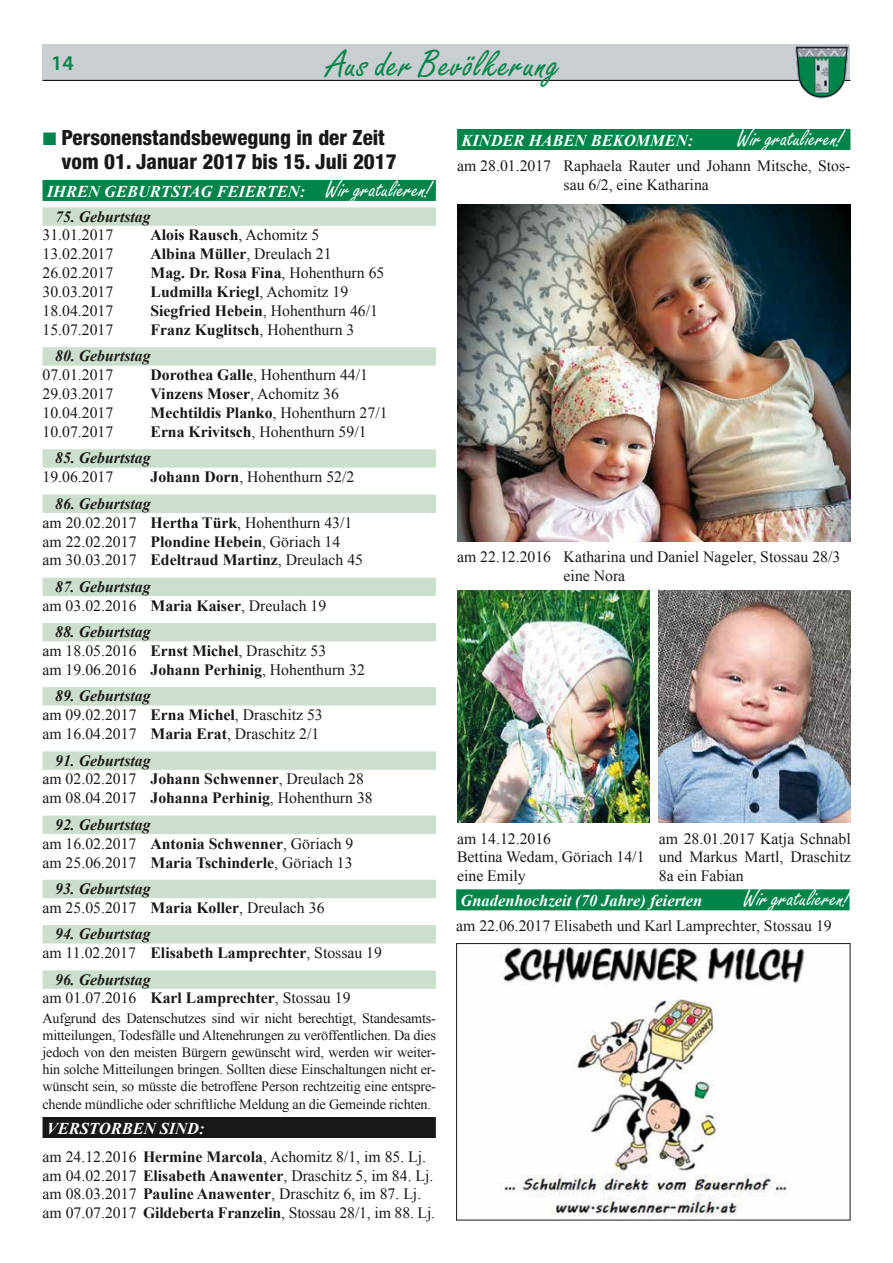
<style>
.page{position:relative;width:893px;height:1263px;background:#fff}
.page>*{position:absolute;margin:0;border:0;box-sizing:border-box;transform-origin:0 0}
.t1{font:39px "Freestyle Script";letter-spacing:.02em;color:#008449}
.t2{font:24px "Freestyle Script";color:#fff}
.t3{font:800 condensed 21px/24px "Helvetica Neue";color:#1a1817}
.t4{font:600 21px "Myriad Pro";color:#008449}
.t5{font:italic 700 16.5px "Times New Roman";color:#fff}
.t6{font:15.75px/18.9px "Times New Roman";color:#1a1817}
.t7{font:700 15.75px "Times New Roman";color:#1a1817}
.t8{font:italic 700 15.75px "Times New Roman";color:#1a1817}
.t9{font:14.25px/17.1px "Times New Roman";letter-spacing:-.015em;color:#1a1817;text-align:justify}
.s1{color:#008449}
.s2{font-family:"Freestyle Script";font-weight:400;font-style:normal;font-size:24px}
.s3{font-weight:400}
.s4{font-weight:700}
.s5{font-weight:700;font-style:italic}
</style>
<div class="page">
<div style="left:43px;top:44px;width:807px;height:36px;background:#c8ced1"></div>
<hr style="left:43px;top:80px;width:807px;height:1px;background:#1a1817">
<img style="left:793px;top:45px;width:58px;height:54px">
<div style="left:43px;top:1117px;width:393px;height:21px;background:#1a1817"></div>
<div style="left:43px;top:180px;width:393px;height:21px;background:#008449"></div>
<div style="left:43px;top:207px;width:393px;height:19px;background:#ccdfcf"></div>
<div style="left:43px;top:347px;width:393px;height:19px;background:#ccdfcf"></div>
<div style="left:43px;top:449px;width:393px;height:19px;background:#ccdfcf"></div>
<div style="left:43px;top:494px;width:393px;height:19px;background:#ccdfcf"></div>
<div style="left:43px;top:578px;width:393px;height:18px;background:#ccdfcf"></div>
<div style="left:43px;top:623px;width:393px;height:18px;background:#ccdfcf"></div>
<div style="left:43px;top:687px;width:393px;height:19px;background:#ccdfcf"></div>
<div style="left:43px;top:751px;width:393px;height:19px;background:#ccdfcf"></div>
<div style="left:43px;top:815px;width:393px;height:19px;background:#ccdfcf"></div>
<div style="left:43px;top:880px;width:393px;height:18px;background:#ccdfcf"></div>
<div style="left:43px;top:925px;width:393px;height:18px;background:#ccdfcf"></div>
<div style="left:43px;top:970px;width:393px;height:19px;background:#ccdfcf"></div>
<div style="left:457px;top:129px;width:393px;height:21px;background:#008449"></div>
<img style="left:457px;top:205px;width:393px;height:336px">
<img style="left:457px;top:590px;width:192px;height:233px">
<img style="left:659px;top:590px;width:192px;height:233px">
<img style="left:499px;top:945px;width:306px;height:273px">
<div style="left:456px;top:943px;width:394px;height:277px;border:1px solid #1a1817"></div>
<div style="left:456px;top:889px;width:393px;height:21px;background:#008449"></div>
<h3 class="t4" style="left:51px;top:50px;width:24px">14</h3>
<h1 class="t1" style="left:326px;top:41px;width:234px">Aus der Bevölkerung</h1>
<h3 class="t3" style="left:62px;top:125px;width:337px;text-indent:-19px"><span class="s1">■</span> Personenstandsbewegung in der Zeit vom 01. Januar 2017 bis 15. Juli 2017</h3>
<p class="t5" style="left:47px;top:180px;width:386px">IHREN GEBURTSTAG FEIERTEN: <span class="s2">Wir gratulieren!</span></p>
<p class="t8" style="left:55px;top:205px;width:97px">75. Geburtstag</p>
<p class="t6" style="left:43px;top:226px;width:72px">31.01.2017</p>
<p class="t7" style="left:151px;top:224px;width:170px">Alois Rausch<span class="s3">, Achomitz 5</span></p>
<p class="t6" style="left:43px;top:244px;width:72px">13.02.2017</p>
<p class="t7" style="left:151px;top:243px;width:183px">Albina Müller<span class="s3">, Dreulach 21</span></p>
<p class="t6" style="left:43px;top:263px;width:72px">26.02.2017</p>
<p class="t7" style="left:151px;top:262px;width:235px">Mag. Dr. Rosa Fina<span class="s3">, Hohenthurn 65</span></p>
<p class="t6" style="left:43px;top:282px;width:72px">30.03.2017</p>
<p class="t7" style="left:151px;top:281px;width:199px">Ludmilla Kriegl<span class="s3">, Achomitz 19</span></p>
<p class="t6" style="left:43px;top:301px;width:72px">18.04.2017</p>
<p class="t7" style="left:151px;top:300px;width:229px">Siegfried Hebein<span class="s3">, Hohenthurn 46/1</span></p>
<p class="t6" style="left:43px;top:320px;width:72px">15.07.2017</p>
<p class="t7" style="left:151px;top:319px;width:205px">Franz Kuglitsch<span class="s3">, Hohenthurn 3</span></p>
<p class="t8" style="left:55px;top:345px;width:97px">80. Geburtstag</p>
<p class="t6" style="left:43px;top:365px;width:72px">07.01.2017</p>
<p class="t6" style="left:151px;top:365px;width:219px"><span class="s4">Dorothea Galle</span>, Hohenthurn 44/1</p>
<p class="t6" style="left:43px;top:384px;width:72px">29.03.2017</p>
<p class="t7" style="left:151px;top:383px;width:190px">Vinzens Moser<span class="s3">, Achomitz 36</span></p>
<p class="t6" style="left:43px;top:403px;width:72px">10.04.2017</p>
<p class="t7" style="left:151px;top:402px;width:239px">Mechtildis Planko<span class="s3">, Hohenthurn 27/1</span></p>
<p class="t6" style="left:42px;top:422px;width:72px">10.07.2017</p>
<p class="t6" style="left:150px;top:422px;width:218px"><span class="s4">Erna Krivitsch</span>, Hohenthurn 59/1</p>
<p class="t8" style="left:55px;top:447px;width:97px">85. Geburtstag</p>
<p class="t6" style="left:42px;top:467px;width:72px">19.06.2017</p>
<p class="t6" style="left:150px;top:467px;width:205px"><span class="s4">Johann Dorn</span>, Hohenthurn 52/2</p>
<p class="t6" style="left:42px;top:494px;width:322px;text-indent:13px"><span class="s5">86. Geburtstag<br></span>am 20.02.2017 <span class="s4">Hertha Türk</span>, Hohenthurn 43/1 am 22.02.2017 <span class="s4">Plondine Hebein</span>, Göriach 14 am 30.03.2017 <span class="s4">Edeltraud Martinz</span>, Dreulach 45</p>
<p class="t6" style="left:42px;top:577px;width:285px;text-indent:13px"><span class="s5">87. Geburtstag<br></span>am 03.02.2016 <span class="s4">Maria Kaiser</span>, Dreulach 19</p>
<p class="t6" style="left:42px;top:622px;width:324px;text-indent:13px"><span class="s5">88. Geburtstag<br></span>am 18.05.2016 <span class="s4">Ernst Michel</span>, Draschitz 53<br>am 19.06.2016 <span class="s4">Johann Perhinig</span>, Hohenthurn 32</p>
<p class="t6" style="left:42px;top:686px;width:282px;text-indent:13px"><span class="s5">89. Geburtstag<br></span>am 09.02.2017 <span class="s4">Erna Michel</span>, Draschitz 53 am 16.04.2017 <span class="s4">Maria Erat</span>, Draschitz 2/1</p>
<p class="t6" style="left:42px;top:750px;width:332px;text-indent:13px"><span class="s5">91. Geburtstag<br></span>am 02.02.2017 <span class="s4">Johann Schwenner</span>, Dreulach 28 am 08.04.2017 <span class="s4">Johanna Perhinig</span>, Hohenthurn 38</p>
<p class="t6" style="left:42px;top:815px;width:312px;text-indent:13px"><span class="s5">92. Geburtstag<br></span>am 16.02.2017 <span class="s4">Antonia Schwenner</span>, Göriach 9 am 25.06.2017 <span class="s4">Maria Tschinderle</span>, Göriach 13</p>
<p class="t6" style="left:42px;top:879px;width:284px;text-indent:13px"><span class="s5">93. Geburtstag<br></span>am 25.05.2017 <span class="s4">Maria Koller</span>, Dreulach 36</p>
<p class="t6" style="left:42px;top:924px;width:341px;text-indent:13px"><span class="s5">94. Geburtstag<br></span>am 11.02.2017 <span class="s4">Elisabeth Lamprechter</span>, Stossau 19</p>
<p class="t6" style="left:42px;top:969px;width:310px;text-indent:13px"><span class="s5">96. Geburtstag<br></span>am 01.07.2016 <span class="s4">Karl Lamprechter</span>, Stossau 19</p>
<p class="t9" style="left:43px;top:1009px;width:395px">Aufgrund des Datenschutzes sind wir nicht berechtigt, Standesamts&shy;mitteilungen, Todesfälle und Altenehrungen zu veröffentlichen. Da dies jedoch von den meisten Bürgern gewünscht wird, werden wir weiter&shy;hin solche Mitteilungen bringen. Sollten diese Einschaltungen nicht er&shy;wünscht sein, so müsste die betroffene Person rechtzeitig eine entspre&shy;chende mündliche oder schriftliche Meldung an die Gemeinde richten.</p>
<p class="t5" style="left:47px;top:1117px;width:159px">VERSTORBEN SIND:</p>
<p class="t6" style="left:43px;top:1147px;width:394px">am 24.12.2016 <span class="s4">Hermine Marcola</span>, Achomitz 8/1, im 85. Lj. am 04.02.2017 <span class="s4">Elisabeth Anawenter</span>, Draschitz 5, im 84. Lj. am 08.03.2017 <span class="s4">Pauline Anawenter</span>, Draschitz 6, im 87. Lj. am 07.07.2017 <span class="s4">Gildeberta Franzelin</span>, Stossau 28/1, im 88. Lj.</p>
<p class="t5" style="left:461px;top:129px;width:233px">KINDER HABEN BEKOMMEN:</p>
<h2 class="t2" style="left:737px;top:124px;width:108px">Wir gratulieren!</h2>
<p class="t6" style="left:564px;top:156px;width:288px;text-indent:-107px">am 28.01.2017 Raphaela Rauter und Johann Mitsche, Stos&shy;sau 6/2, eine Katharina</p>
<p class="t6" style="left:564px;top:547px;width:278px;text-indent:-107px">am 22.12.2016 Katharina und Daniel Nageler, Stossau 28/3 eine Nora</p>
<p class="t6" style="left:457px;top:828px;width:189px">am 14.12.2016<br>Bettina Wedam, Göriach 14/1 eine Emily</p>
<p class="t6" style="left:659px;top:828px;width:193px;text-align:justify">am 28.01.2017 Katja Schnabl und Markus Martl, Draschitz 8a ein Fabian</p>
<p class="t5" style="left:460px;top:889px;width:243px">Gnadenhochzeit (70 Jahre) feierten</p>
<h2 class="t2" style="left:743px;top:884px;width:108px">Wir gratulieren!</h2>
<p class="t6" style="left:456px;top:916px;width:377px">am 22.06.2017 Elisabeth und Karl Lamprechter, Stossau 19</p>
</div>
